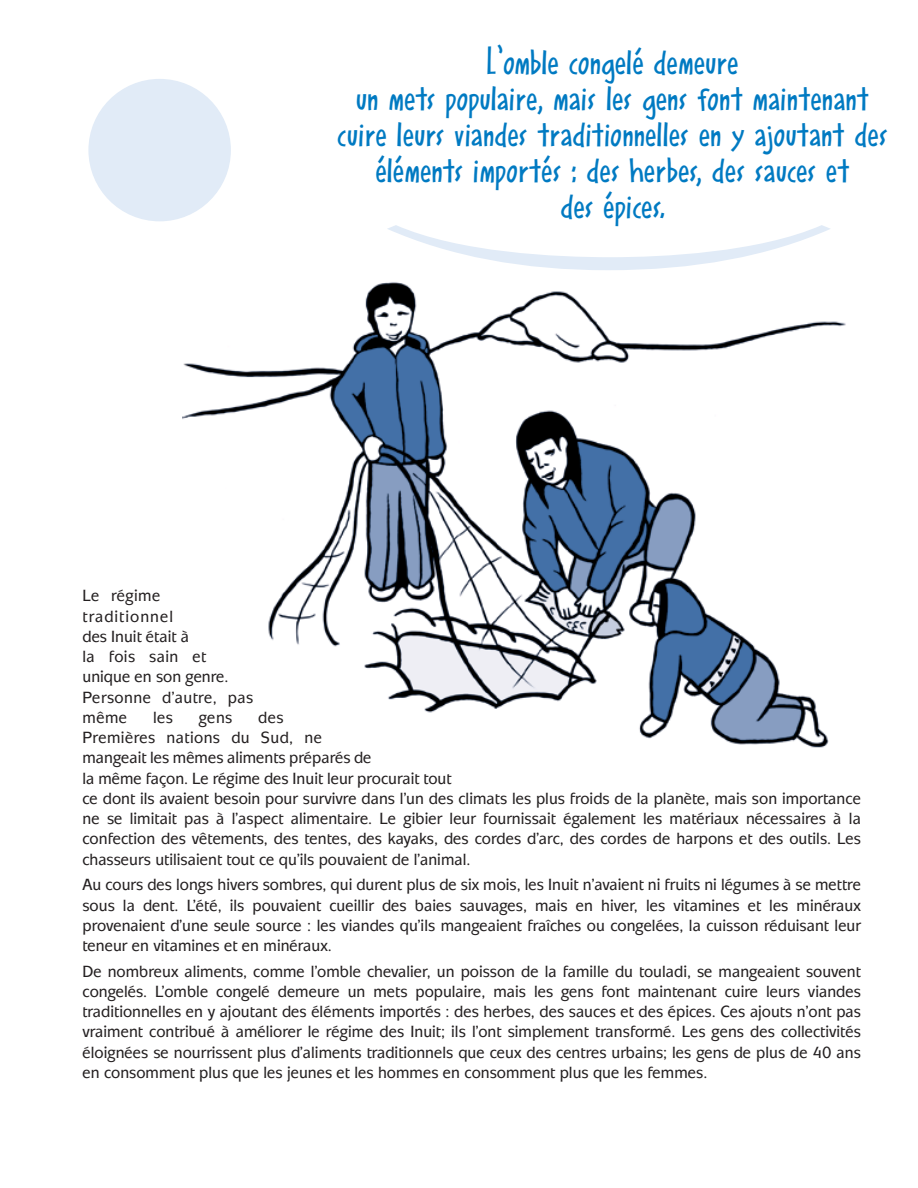
<style>
.page{position:relative;width:918px;height:1188px;background:#fff}
.page>*{position:absolute;margin:0;border:0;box-sizing:border-box;transform-origin:0 0}
.t1{font:700 457.2px "Democratica";color:#e1ebf7;scale:.38 1}
.t2{font:500 39px/35.8px "Smile ICG";color:#007ac2;text-align:center}
.t3{font:500 16.8px/20.2px "Mixage";color:#231f20;text-align:justify;scale:.95 1}
.t4{font:500 16.8px/20.2px "Mixage";letter-spacing:.025em;color:#231f20;scale:.95 1}
</style>
<div class="page">
<img style="left:183px;top:282px;width:663px;height:466px">
<div style="left:88px;top:79px;width:143px;height:142px;background:#e1ebf7;border-radius:50%"></div>
<h2 class="t2" style="left:337px;top:47px;width:552px">L’omble congelé demeure<br>un mets populaire, mais les gens font maintenant cuire leurs viandes traditionnelles en y ajoutant des éléments importés : des herbes, des sauces et</h2>
<h1 class="t1" style="left:816px;top:222px;width:137px;rotate:90deg">)</h1>
<h2 class="t2" style="left:560px;top:190px;width:106px">des épices.</h2>
<p class="t4" style="left:82px;top:587px;width:181px">Le régime traditionnel<br>des Inuit était à<br>la fois sain et unique en son genre.<br>Personne d’autre, pas même</p>
<p class="t3" style="left:82px;top:709px;width:821px;text-align:left;text-indent:176px">des<br>Premières nations du Sud, ne<br>mangeait les mêmes aliments préparés de<br>la même façon. Le régime des Inuit leur procurait tout<br>ce dont ils avaient besoin pour survivre dans l’un des climats les plus froids de la planète, mais son importance ne se limitait pas à l’aspect alimentaire. Le gibier leur fournissait également les matériaux nécessaires à la confection des vêtements, des tentes, des kayaks, des cordes d’arc, des cordes de harpons et des outils. Les chasseurs utilisaient tout ce qu’ils pouvaient de l’animal.</p>
<p class="t3" style="left:82px;top:876px;width:821px">Au cours des longs hivers sombres, qui durent plus de six mois, les Inuit n’avaient ni fruits ni légumes à se mettre sous la dent. L’été, ils pouvaient cueillir des baies sauvages, mais en hiver, les vitamines et les minéraux provenaient d’une seule source : les viandes qu’ils mangeaient fraîches ou congelées, la cuisson réduisant leur teneur en vitamines et en minéraux.</p>
<p class="t3" style="left:82px;top:963px;width:821px">De nombreux aliments, comme l’omble chevalier, un poisson de la famille du touladi, se mangeaient souvent congelés. L’omble congelé demeure un mets populaire, mais les gens font maintenant cuire leurs viandes traditionnelles en y ajoutant des éléments importés : des herbes, des sauces et des épices. Ces ajouts n’ont pas vraiment contribué à améliorer le régime des Inuit; ils l’ont simplement transformé. Les gens des collectivités éloignées se nourrissent plus d’aliments traditionnels que ceux des centres urbains; les gens de plus de 40 ans en consomment plus que les jeunes et les hommes en consomment plus que les femmes.</p>
<p class="t3" style="left:153px;top:709px;width:22px">les</p>
<p class="t3" style="left:199px;top:709px;width:37px">gens</p>
</div>
